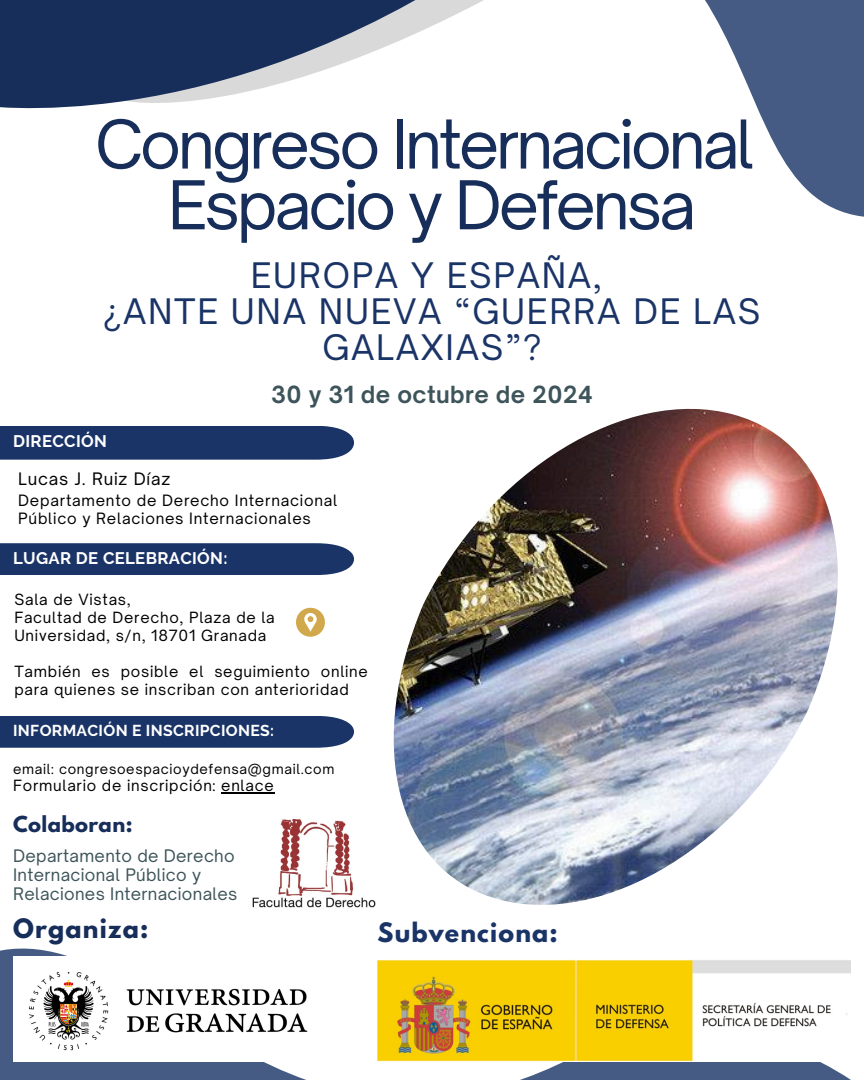
<style>
.page{position:relative;width:864px;height:1080px;background:#fff}
.page>*{position:absolute;margin:0;border:0;box-sizing:border-box;transform-origin:0 0}
.t1{font:64.35px/60.8px "Open Sauce One";letter-spacing:-.05em;color:#172e5a;text-align:center}
.t2{font:33.75px/36px "Open Sauce One";letter-spacing:.05em;color:#1a3467;text-align:center}
.t3{font:700 23.7px "League Spartan";letter-spacing:.05em;color:#1a3467}
.t4{font:700 23.7px "League Spartan";letter-spacing:.05em;color:#172e5a}
.t5{font:700 22.65px "Open Sauce One";letter-spacing:.02em;color:#3d545a}
.t6{font:700 19.5px "League Spartan";letter-spacing:.02em;color:#172e5a}
.t7{font:700 16.8px "Raleway";letter-spacing:.02em;color:#fff}
.t8{font:16.5px/19.2px "Open Sauce One";letter-spacing:.02em;color:#3d545a}
.t9{font:16.5px "Open Sauce One";letter-spacing:.05em;color:#000}
.t10{font:700 15.75px "Raleway";letter-spacing:.02em;color:#fff}
.t11{font:15px/18px "Open Sauce One";letter-spacing:.05em;color:#000}
.t12{font:14.85px/18px "Open Sauce One";letter-spacing:.05em;color:#000}
.t13{font:13.35px "Open Sauce One";letter-spacing:.05em;color:#000}
</style>
<div class="page">
<svg style="left:774px;top:143px;width:90px;height:74px;fill:#465b84"></svg>
<svg style="left:0;top:0;width:864px;height:143px"></svg>
<svg style="left:0;top:948px;width:851px;height:132px"></svg>
<div style="left:0;top:543px;width:354px;height:32px;background:#1a3467"></div>
<svg style="left:296px;top:608px;width:29px;height:29px"></svg>
<img style="left:378px;top:960px;width:472px;height:101px">
<img style="left:13px;top:957px;width:308px;height:104px">
<div style="left:0;top:426px;width:354px;height:34px;background:#1a3467"></div>
<div style="left:0;top:716px;width:354px;height:32px;background:#1a3467"></div>
<img style="left:252px;top:819px;width:124px;height:89px">
<img style="left:393px;top:409px;width:445px;height:496px">
<hr style="left:221px;top:792px;width:53px;height:1px;background:#000">
<h3 class="t1" style="left:95px;top:114px;width:661px">Congreso Internacional<br>Espacio y Defensa</h3>
<p class="t2" style="left:104px;top:257px;width:658px">EUROPA Y ESPAÑA,<br>¿ANTE UNA NUEVA “GUERRA DE LAS<br>GALAXIAS”?</p>
<h4 class="t5" style="left:271px;top:381px;width:323px">30 y 31 de octubre de 2024</h4>
<p class="t7" style="left:13px;top:431px;width:95px">DIRECCIÓN</p>
<p class="t9" style="left:18px;top:469px;width:154px">Lucas J. Ruiz Díaz</p>
<p class="t11" style="left:18px;top:492px;width:321px">Departamento de Derecho Internacional<br>Público y Relaciones Internacionales</p>
<h4 class="t7" style="left:13px;top:549px;width:216px">LUGAR DE CELEBRACIÓN:</h4>
<h6 class="t12" style="left:14px;top:590px;width:262px">Sala de Vistas,<br>Facultad de Derecho, Plaza de la<br>Universidad, s/n, 18701 Granada</h6>
<h4 class="t12" style="left:14px;top:662px;width:355px">También es posible el seguimiento online para quienes se inscriban con anterioridad</h4>
<p class="t10" style="left:13px;top:721px;width:262px">INFORMACIÓN E INSCRIPCIONES:</p>
<p class="t13" style="left:13px;top:761px;width:323px">email: congresoespacioydefensa@gmail.com</p>
<h5 class="t12" style="left:13px;top:776px;width:262px">Formulario de inscripción: enlace</h5>
<p class="t6" style="left:13px;top:814px;width:121px">Colaboran:</p>
<p class="t8" style="left:13px;top:846px;width:226px">Departamento de Derecho<br>Internacional Público y<br>Relaciones Internacionales</p>
<h6 class="t4" style="left:13px;top:917px;width:137px">Organiza:</h6>
<h6 class="t3" style="left:378px;top:921px;width:182px">Subvenciona:</h6>
</div>
